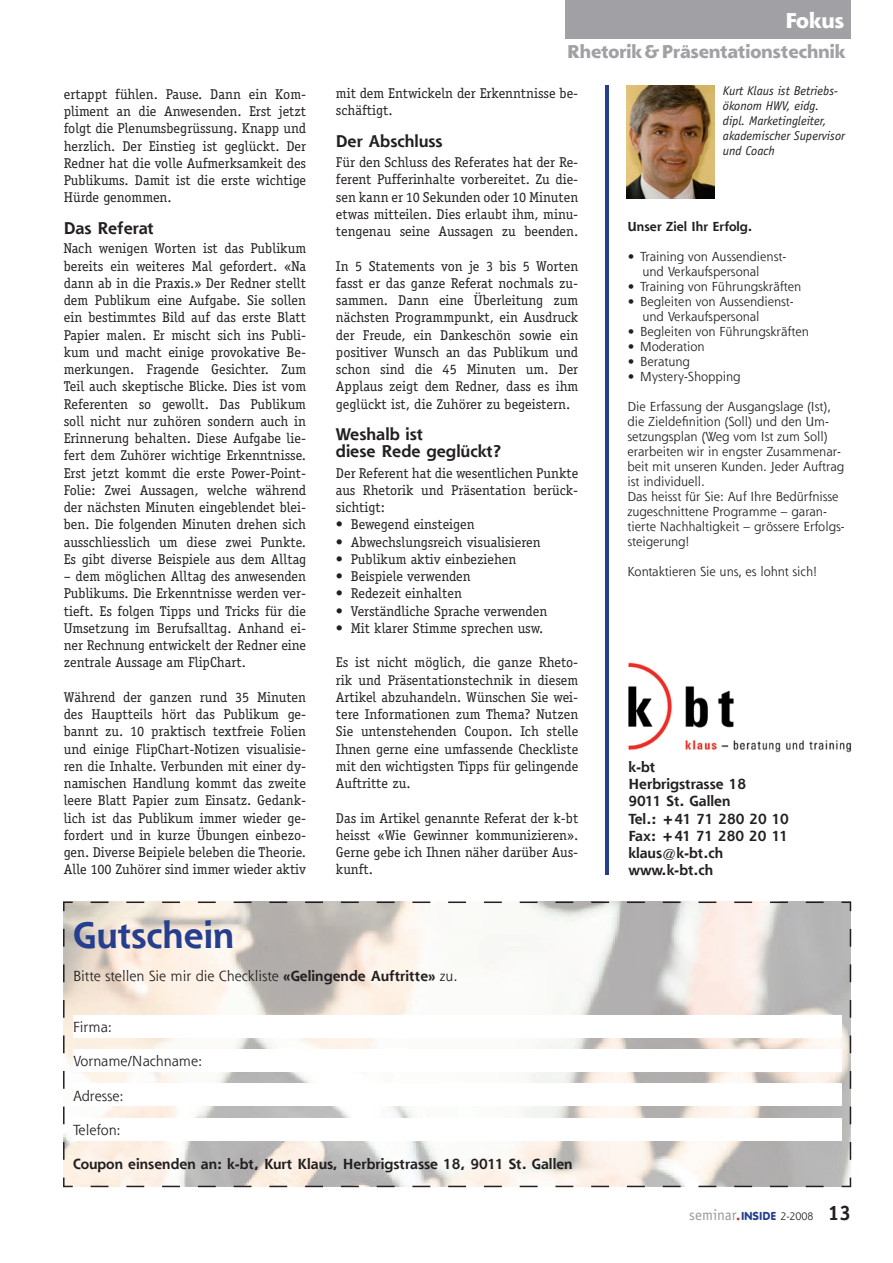
<style>
.page{position:relative;width:893px;height:1263px;background:#fff}
.page>*{position:absolute;margin:0;border:0;box-sizing:border-box;transform-origin:0 0}
.t1{font:700 36px "Shannon";color:#253f8e}
.t2{font:800 21px "Shannon";letter-spacing:-.01em;color:#fff}
.t3{font:800 18px "Shannon";color:#a1a1a5}
.t4{font:700 16.5px/17.2px "Shannon";color:#231f20}
.t5{font:15.15px "Officina Sans";color:#959ca1}
.t6{font:14.25px/17.2px "Officina Serif";color:#231f20;text-align:justify}
.t7{font:700 14.25px/17.2px "Shannon";color:#231f20}
.t8{font:14.25px "Shannon";color:#231f20}
.t9{font:12.75px/15px "Shannon";color:#231f20}
.t10{font:italic 12.75px/15px "Officina Sans";color:#231f20}
.t11{font:700 12.75px "Shannon";color:#231f20}
.s1{font-weight:700}
.s2{font-family:"VAG Rounded";font-weight:900;color:#d1232a}
.s3{font-family:"VAG Rounded";font-weight:900;font-size:11.4px;color:#253f8e}
.s4{font-family:"Shannon";font-size:10.5px;color:#231f20}
.s5{font-family:"Officina Serif";font-weight:700;font-size:21px;color:#231f20}
</style>
<div class="page">
<div style="left:565px;top:0;width:285px;height:38px;background:#a1a1a5"></div>
<svg style="left:63px;top:901px;width:788px;height:286px"></svg>
<hr style="left:605px;top:86px;width:3px;height:789px;background:#253f8e">
<img style="left:628px;top:662px;width:223px;height:91px">
<img style="left:626px;top:85px;width:88px;height:113px">
<p class="t6" style="left:64px;top:85px;width:244px">ertappt fühlen. Pause. Dann ein Kom&shy;pliment an die Anwesenden. Erst jetzt folgt die Plenumsbegrüssung. Knapp und herzlich. Der Einstieg ist geglückt. Der Redner hat die volle Aufmerksamkeit des Publikums. Damit ist die erste wichtige Hürde genommen.</p>
<p class="t4" style="left:64px;top:219px;width:92px">Das Referat</p>
<p class="t6" style="left:64px;top:240px;width:244px">Nach wenigen Worten ist das Publikum bereits ein weiteres Mal gefordert. «Na dann ab in die Praxis.» Der Redner stellt dem Publikum eine Aufgabe. Sie sollen ein bestimmtes Bild auf das erste Blatt Papier malen. Er mischt sich ins Publi&shy;kum und macht einige provokative Be&shy;merkungen. Fragende Gesichter. Zum Teil auch skeptische Blicke. Dies ist vom Referenten so gewollt. Das Publikum soll nicht nur zuhören sondern auch in Erinnerung behalten. Diese Aufgabe lie&shy;fert dem Zuhörer wichtige Erkenntnisse.<br>Erst jetzt kommt die erste Power-Point-Folie: Zwei Aussagen, welche während der nächsten Minuten eingeblendet blei&shy;ben. Die folgenden Minuten drehen sich ausschliesslich um diese zwei Punkte.<br>Es gibt diverse Beispiele aus dem Alltag</p>
<p class="t6" style="left:64px;top:568px;width:244px">– dem möglichen Alltag des anwesenden Publikums. Die Erkenntnisse werden ver&shy;tieft. Es folgen Tipps und Tricks für die Umsetzung im Berufsalltag. Anhand ei&shy;ner Rechnung entwickelt der Redner eine zentrale Aussage am FlipChart.</p>
<p class="t6" style="left:64px;top:688px;width:244px">Während der ganzen rund 35 Minuten des Hauptteils hört das Publikum ge&shy;bannt zu. 10 praktisch textfreie Folien und einige FlipChart-Notizen visualisie&shy;ren die Inhalte. Verbunden mit einer dy&shy;namischen Handlung kommt das zweite leere Blatt Papier zum Einsatz. Gedank&shy;lich ist das Publikum immer wieder ge&shy;fordert und in kurze Übungen einbezo&shy;gen. Diverse Beipiele beleben die Theorie.<br>Alle 100 Zuhörer sind immer wieder aktiv</p>
<h2 class="t2" style="left:785px;top:7px;width:60px">Fokus</h2>
<p class="t3" style="left:567px;top:40px;width:280px">Rhetorik &amp; Präsentationstechnik</p>
<p class="t6" style="left:336px;top:85px;width:244px">mit dem Entwickeln der Erkenntnisse be&shy;schäftigt.</p>
<p class="t4" style="left:336px;top:132px;width:108px">Der Abschluss</p>
<p class="t6" style="left:336px;top:154px;width:244px">Für den Schluss des Referates hat der Re&shy;ferent Pufferinhalte vorbereitet. Zu die&shy;sen kann er 10 Sekunden oder 10 Minuten etwas mitteilen. Dies erlaubt ihm, minu&shy;tengenau seine Aussagen zu beenden.</p>
<p class="t6" style="left:336px;top:257px;width:244px">In 5 Statements von je 3 bis 5 Worten fasst er das ganze Referat nochmals zu&shy;sammen. Dann eine Überleitung zum nächsten Programmpunkt, ein Ausdruck der Freude, ein Dankeschön sowie ein positiver Wunsch an das Publikum und schon sind die 45 Minuten um. Der Applaus zeigt dem Redner, dass es ihm geglückt ist, die Zuhörer zu begeistern.</p>
<p class="t4" style="left:336px;top:425px;width:167px">Weshalb ist<br>diese Rede geglückt?</p>
<p class="t6" style="left:336px;top:464px;width:244px">Der Referent hat die wesentlichen Punkte aus Rhetorik und Präsentation berück&shy;sichtigt:</p>
<p class="t6" style="left:336px;top:516px;width:140px">• Bewegend einsteigen</p>
<p class="t6" style="left:336px;top:533px;width:206px">• Abwechslungsreich visualisieren</p>
<p class="t6" style="left:336px;top:550px;width:182px">• Publikum aktiv einbeziehen</p>
<p class="t6" style="left:336px;top:568px;width:136px">• Beispiele verwenden</p>
<p class="t6" style="left:336px;top:585px;width:128px">• Redezeit einhalten</p>
<p class="t6" style="left:336px;top:602px;width:213px">• Verständliche Sprache verwenden</p>
<p class="t6" style="left:336px;top:619px;width:209px">• Mit klarer Stimme sprechen usw.</p>
<p class="t6" style="left:336px;top:654px;width:244px">Es ist nicht möglich, die ganze Rheto&shy;rik und Präsentationstechnik in diesem Artikel abzuhandeln. Wünschen Sie wei&shy;tere Informationen zum Thema? Nutzen Sie untenstehenden Coupon. Ich stelle Ihnen gerne eine umfassende Checkliste mit den wichtigsten Tipps für gelingende Auftritte zu.</p>
<p class="t6" style="left:336px;top:809px;width:244px">Das im Artikel genannte Referat der k-bt heisst «Wie Gewinner kommunizieren».<br>Gerne gebe ich Ihnen näher darüber Aus&shy;kunft.</p>
<p class="t10" style="left:723px;top:83px;width:123px">Kurt Klaus ist Betriebs&shy;ökonom HWV, eidg.<br>dipl. Marketingleiter, akademischer Supervisor und Coach</p>
<p class="t11" style="left:627px;top:219px;width:126px">Unser Ziel Ihr Erfolg.</p>
<p class="t9" style="left:642px;top:249px;width:145px;text-indent:-15px">• Training von Aussendienst&shy;und Verkaufspersonal</p>
<p class="t9" style="left:627px;top:279px;width:175px">• Training von Führungskräften</p>
<p class="t9" style="left:642px;top:294px;width:153px;text-indent:-15px">• Begleiten von Aussendienst&shy;und Verkaufspersonal</p>
<p class="t9" style="left:627px;top:324px;width:183px">• Begleiten von Führungskräften</p>
<p class="t9" style="left:627px;top:339px;width:78px">• Moderation</p>
<p class="t9" style="left:627px;top:354px;width:64px">• Beratung</p>
<p class="t9" style="left:627px;top:369px;width:115px">• Mystery-Shopping</p>
<p class="t9" style="left:627px;top:399px;width:218px">Die Erfassung der Ausgangslage (Ist), die Zieldefinition (Soll) und den Um&shy;setzungsplan (Weg vom Ist zum Soll) erarbeiten wir in engster Zusammenar&shy;beit mit unseren Kunden. Jeder Auftrag ist individuell.<br>Das heisst für Sie: Auf Ihre Bedürfnisse zugeschnittene Programme – garan&shy;tierte Nachhaltigkeit – grössere Erfolgs&shy;steigerung!</p>
<p class="t9" style="left:627px;top:564px;width:191px">Kontaktieren Sie uns, es lohnt sich!</p>
<p class="t7" style="left:628px;top:758px;width:162px">k-bt<br>Herbrigstrasse 18<br>9011 St. Gallen<br>Tel.: +41 71 280 20 10<br>Fax: +41 71 280 20 11 klaus@k-bt.ch www.k-bt.ch</p>
<h1 class="t1" style="left:73px;top:913px;width:163px">Gutschein</h1>
<p class="t8" style="left:73px;top:966px;width:386px">Bitte stellen Sie mir die Checkliste <span class="s1">«Gelingende Auftritte»</span> zu.</p>
<p class="t8" style="left:73px;top:1018px;width:41px">Firma:</p>
<p class="t8" style="left:73px;top:1052px;width:131px">Vorname/Nachname:</p>
<p class="t8" style="left:73px;top:1086px;width:52px">Adresse:</p>
<p class="t8" style="left:73px;top:1121px;width:49px">Telefon:</p>
<p class="t7" style="left:73px;top:1155px;width:501px">Coupon einsenden an: k-bt, Kurt Klaus, Herbrigstrasse 18, 9011 St. Gallen</p>
<p class="t5" style="left:689px;top:1206px;width:164px">seminar<span class="s2">.</span> <span class="s3">INSIDE</span> <span class="s4">2-2008</span> <span class="s5">13</span></p>
</div>
